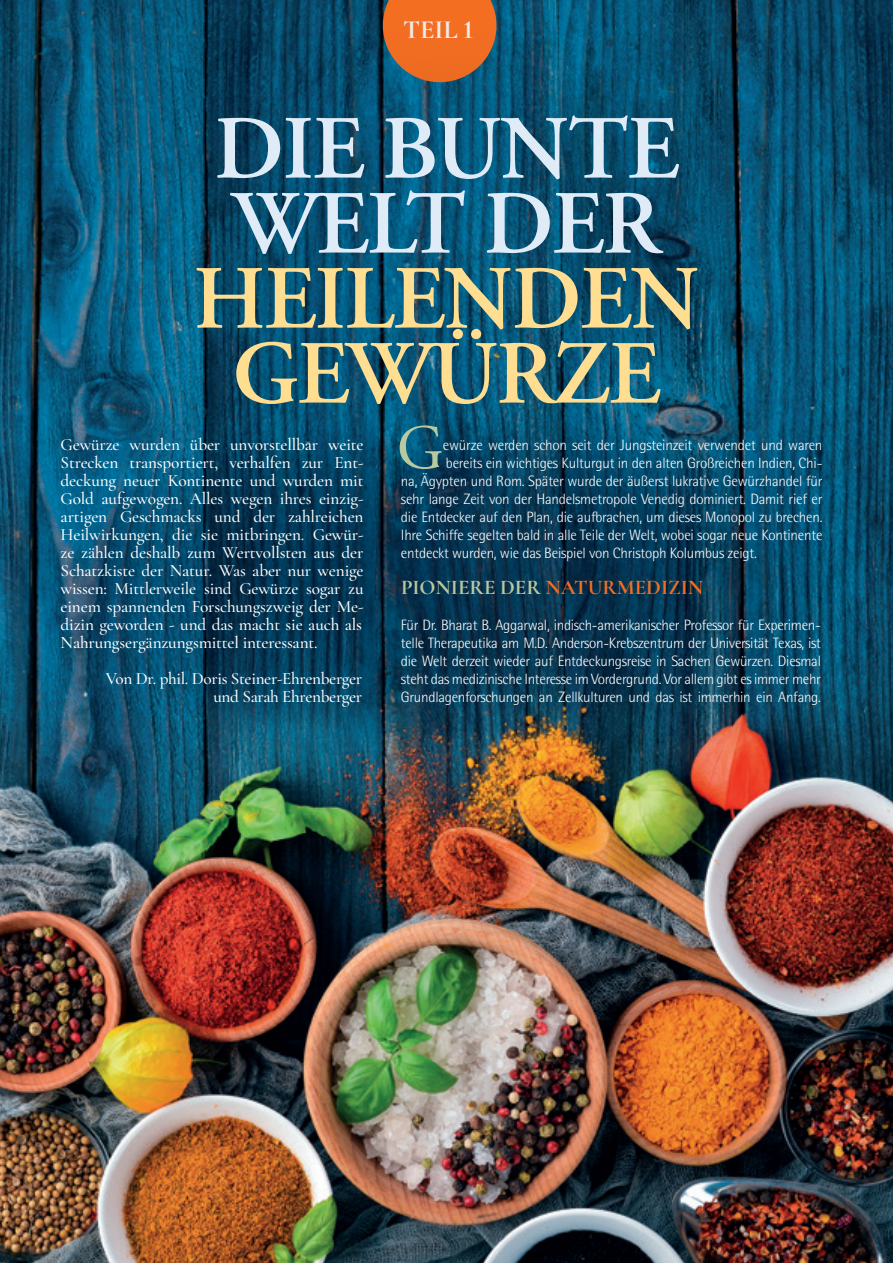
<style>
.page{position:relative;width:893px;height:1263px;background:#fff}
.page>*{position:absolute;margin:0;border:0;box-sizing:border-box;transform-origin:0 0}
.t1{font:600 90px "Adobe Garamond Pro";letter-spacing:-.015em;color:#ffdd91}
.t2{font:600 90px/75px "Adobe Garamond Pro";letter-spacing:-.015em;color:#dfebf7}
.t3{font:63px "Adobe Garamond Pro";color:#b8c9a1}
.fließtext{font:700 26.4px "Cormorant Garamond";color:#efeae7}
.fließtext-2{font:700 21px "Cormorant Garamond";letter-spacing:-.005em;color:#f36e21}
.fließtext-3{font:500 17.25px/18px "Cormorant Garamond";letter-spacing:-.02em;color:#fff;text-align:justify}
.fließtext-4{font:300 15px/18px "Rotis Semi Sans Std";letter-spacing:-.015em;color:#fff;text-align:justify}
.s1{color:#b8c9a1}
</style>
<div class="page">
<img style="left:0;top:0;width:893px;height:1263px">
<div style="left:383px;top:0;width:113px;height:14px;background:#f36e21"></div>
<div style="left:101px;top:14px;width:690px;height:492px;background:#001e44;opacity:.5"></div>
<svg style="left:18px;top:396px;width:387px;height:352px;background:#084867"></svg>
<svg style="left:358px;top:397px;width:506px;height:351px;background:#0b405c"></svg>
<p class="fließtext" style="left:403px;top:13px;width:72px">TEIL 1</p>
<p class="t2" style="left:214px;top:113px;width:466px">DIE BUNTE<br>WELT DER</p>
<p class="t1" style="left:193px;top:247px;width:508px">HEILENDEN</p>
<p class="t1" style="left:233px;top:322px;width:429px">GEWÜRZE</p>
<p class="fließtext-3" style="left:61px;top:435px;width:305px">Gewürze wurden über unvorstellbar weite Strecken transportiert, verhalfen zur Ent&shy;deckung neuer Kontinente und wurden mit Gold aufgewogen. Alles wegen ihres einzig&shy;artigen Geschmacks und der zahlreichen Heilwirkungen, die sie mitbringen. Gewür&shy;ze zählen deshalb zum Wertvollsten aus der Schatzkiste der Natur. Was aber nur wenige wissen: Mittlerweile sind Gewürze sogar zu einem spannenden Forschungszweig der Me&shy;dizin geworden - und das macht sie auch als Nahrungsergänzungsmittel interessant.</p>
<p class="fließtext-3" style="left:106px;top:669px;width:258px">Von Dr. phil. Doris Steiner-Ehrenberger</p>
<p class="fließtext-3" style="left:213px;top:687px;width:150px">und Sarah Ehrenberger</p>
<p class="t3" style="left:397px;top:410px;width:49px">G</p>
<p class="fließtext-4" style="left:443px;top:436px;width:381px">ewürze werden schon seit der Jungsteinzeit verwendet und waren</p>
<p class="fließtext-4" style="left:446px;top:454px;width:378px">bereits ein wichtiges Kulturgut in den alten Großreichen Indien, Chi-</p>
<p class="fließtext-4" style="left:401px;top:472px;width:423px">na, Ägypten und Rom. Später wurde der äußerst lukrative Gewürzhandel für</p>
<p class="fließtext-4" style="left:401px;top:490px;width:423px">sehr lange Zeit von der Handelsmetropole Venedig dominiert. Damit rief er</p>
<p class="fließtext-4" style="left:401px;top:508px;width:423px">die Entdecker auf den Plan, die aufbrachen, um dieses Monopol zu brechen.</p>
<p class="fließtext-4" style="left:401px;top:526px;width:423px">Ihre Schiffe segelten bald in alle Teile der Welt, wobei sogar neue Kontinente</p>
<p class="fließtext-4" style="left:401px;top:544px;width:357px">entdeckt wurden, wie das Beispiel von Christoph Kolumbus zeigt.</p>
<p class="fließtext-2" style="left:401px;top:574px;width:304px"><span class="s1">PIONIERE DER</span> NATURMEDIZIN</p>
<p class="fließtext-4" style="left:401px;top:616px;width:422px">Für Dr. Bharat B. Aggarwal, indisch-amerikanischer Professor für Experimen&shy;telle Therapeutika am M.D. Anderson-Krebszentrum der Universität Texas, ist die Welt derzeit wieder auf Entdeckungsreise in Sachen Gewürzen. Diesmal steht das medizinische Interesse im Vordergrund. Vor allem gibt es immer mehr Grundlagenforschungen an Zellkulturen und das ist immerhin ein Anfang.</p>
</div>
